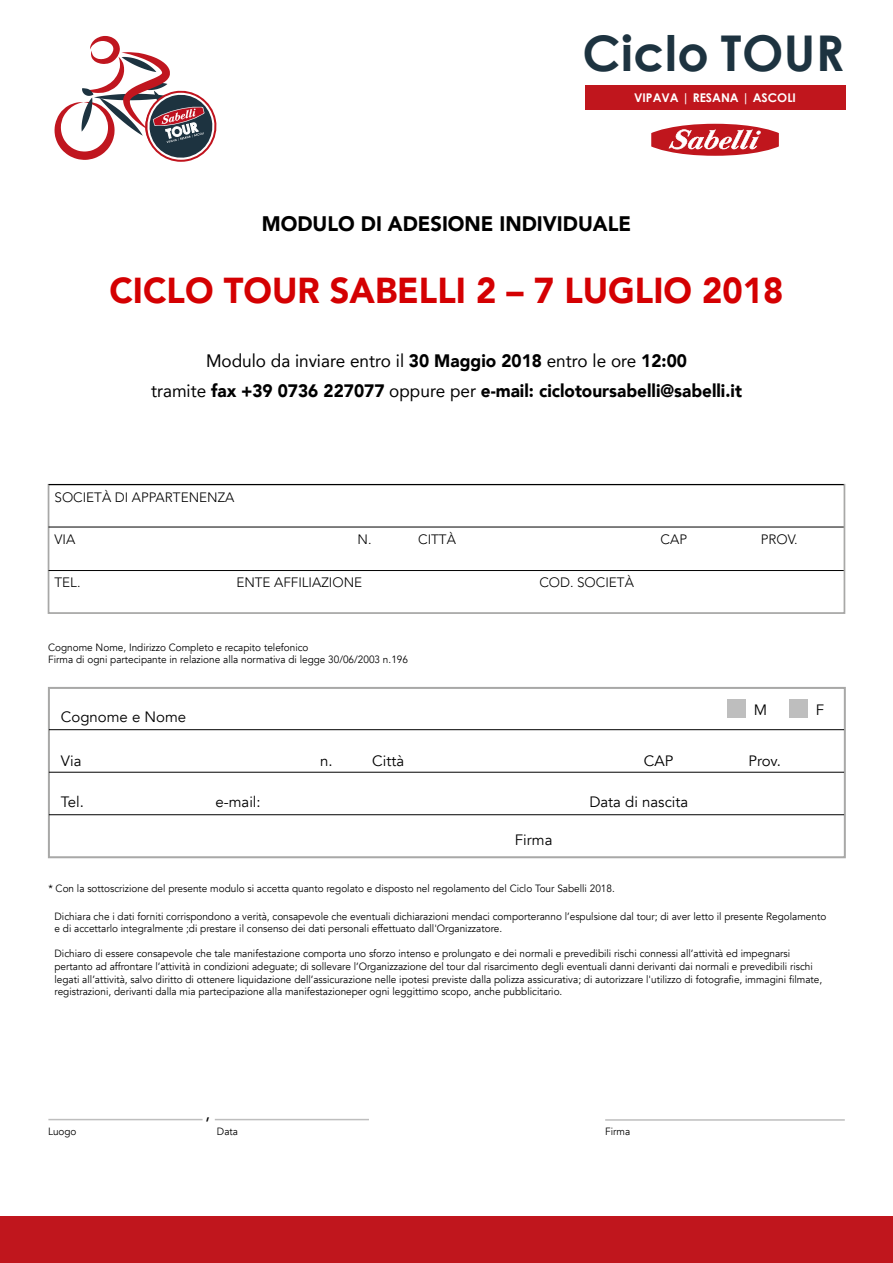
<style>
.page{position:relative;width:893px;height:1263px;background:#fff}
.page>*{position:absolute;margin:0;border:0;box-sizing:border-box;transform-origin:0 0}
.t1{font:700 49.05px "Century Gothic";letter-spacing:.01em;color:#1d3340}
.t2{font:900 36px "Avenir";color:#d40002;scale:.95 1}
.t3{font:900 21px "Avenir";color:#000;scale:.95 1}
.t4{font:900 18px/30px "Avenir";color:#000;text-align:center;scale:.95 1}
.t5{font:18px "Avenir";color:#000;scale:.95 1}
.t6{font:15px "Avenir";color:#000}
.t7{font:300 13.5px "Avenir";color:#000}
.t8{font:700 12px "Century Gothic";color:#fff}
.t9{font:10.5px/12.6px "Avenir";color:#000;scale:.95 1}
.s1{font-size:49.35px}
.s2{font-weight:400}
</style>
<div class="page">
<svg style="left:54px;top:36px;width:163px;height:126px"></svg>
<div style="left:48px;top:687px;width:798px;height:171px;border:2px solid #a8a8a7"></div>
<hr style="left:49px;top:729px;width:795px;height:1px;background:#000">
<hr style="left:49px;top:772px;width:795px;height:1px;background:#000">
<hr style="left:49px;top:814px;width:795px;height:1px;background:#000">
<div style="left:727px;top:700px;width:18px;height:18px;background:#bebebe"></div>
<div style="left:789px;top:700px;width:18px;height:18px;background:#bebebe"></div>
<svg style="left:651px;top:123px;width:128px;height:33px"></svg>
<div style="left:585px;top:85px;width:260px;height:24px;background:#c0161d"></div>
<div style="left:0;top:1216px;width:893px;height:47px;background:#c0161d"></div>
<div style="left:48px;top:484px;width:797px;height:130px;border:2px solid #a8a8a7"></div>
<hr style="left:49px;top:484px;width:795px;height:1px;background:#000">
<hr style="left:49px;top:527px;width:795px;height:1px;background:#000">
<hr style="left:49px;top:570px;width:795px;height:1px;background:#000">
<hr style="left:48px;top:1119px;width:155px;height:1px;background:#bebebe">
<hr style="left:215px;top:1119px;width:154px;height:1px;background:#bebebe">
<hr style="left:605px;top:1119px;width:240px;height:2px;background:#bebebe">
<h1 class="t1" style="left:582px;top:23px;width:263px">Ciclo <span class="s1">TOUR</span></h1>
<p class="t8" style="left:634px;top:90px;width:163px">VIPAVA | RESANA | ASCOLI</p>
<h3 class="t3" style="left:262px;top:206px;width:390px">MODULO DI ADESIONE INDIVIDUALE</h3>
<h2 class="t2" style="left:109px;top:259px;width:711px">CICLO TOUR SABELLI 2 – 7 LUGLIO 2018</h2>
<h3 class="t4" style="left:151px;top:345px;width:623px"><span class="s2">Modulo da inviare entro il</span> 30 Maggio 2018 <span class="s2">entro le ore</span> 12:00<br><span class="s2">tramite</span> fax +39 0736 227077 <span class="s2">oppure per</span> e-mail: ciclotoursabelli@sabelli.it</h3>
<p class="t7" style="left:55px;top:489px;width:181px">SOCIETÀ DI APPARTENENZA</p>
<p class="t7" style="left:55px;top:531px;width:22px">VIA</p>
<p class="t7" style="left:357px;top:531px;width:16px">N.</p>
<p class="t7" style="left:418px;top:531px;width:39px">CITTÀ</p>
<p class="t7" style="left:660px;top:531px;width:28px">CAP</p>
<p class="t7" style="left:761px;top:531px;width:38px">PROV.</p>
<p class="t7" style="left:55px;top:574px;width:28px">TEL.</p>
<p class="t7" style="left:236px;top:574px;width:127px">ENTE AFFILIAZIONE</p>
<p class="t7" style="left:539px;top:574px;width:96px">COD. SOCIETÀ</p>
<p class="t9" style="left:48px;top:641px;width:380px">Cognome Nome, Indirizzo Completo e recapito telefonico<br>Firma di ogni partecipante in relazione alla normativa di legge 30/06/2003 n.196</p>
<h3 class="t6" style="left:61px;top:708px;width:127px">Cognome e Nome</h3>
<h3 class="t6" style="left:754px;top:701px;width:15px">M</h3>
<h3 class="t6" style="left:61px;top:752px;width:22px">Via</h3>
<h3 class="t6" style="left:320px;top:752px;width:14px">n.</h3>
<h3 class="t6" style="left:372px;top:752px;width:33px">Città</h3>
<h3 class="t6" style="left:644px;top:752px;width:31px">CAP</h3>
<h3 class="t6" style="left:748px;top:752px;width:34px">Prov.</h3>
<h3 class="t6" style="left:61px;top:793px;width:25px">Tel.</h3>
<h3 class="t6" style="left:215px;top:793px;width:47px">e-mail:</h3>
<h3 class="t6" style="left:589px;top:793px;width:100px">Data di nascita</h3>
<h3 class="t6" style="left:515px;top:831px;width:39px">Firma</h3>
<p class="t9" style="left:48px;top:882px;width:598px">* Con la sottoscrizione del presente modulo si accetta quanto regolato e disposto nel regolamento del Ciclo Tour Sabelli 2018.</p>
<h3 class="t6" style="left:816px;top:701px;width:10px">F</h3>
<p class="t9" style="left:55px;top:910px;width:814px">Dichiara che i dati forniti corrispondono a verità, consapevole che eventuali dichiarazioni mendaci comporteranno l’espulsione dal tour; di aver letto il presente Regolamento e di accettarlo integralmente ;di prestare il consenso dei dati personali effettuato dall'Organizzatore.</p>
<p class="t9" style="left:55px;top:948px;width:809px">Dichiaro di essere consapevole che tale manifestazione comporta uno sforzo intenso e prolungato e dei normali e prevedibili rischi connessi all’attività ed impegnarsi pertanto ad affrontare l’attività in condizioni adeguate; di sollevare l’Organizzazione del tour dal risarcimento degli eventuali danni derivanti dai normali e prevedibili rischi legati all’attività, salvo diritto di ottenere liquidazione dell’assicurazione nelle ipotesi previste dalla polizza assicurativa; di autorizzare l'utilizzo di fotografie, immagini filmate, registrazioni, derivanti dalla mia partecipazione alla manifestazioneper ogni leggittimo scopo, anche pubblicitario.</p>
<h3 class="t5" style="left:205px;top:1098px;width:7px">,</h3>
<p class="t9" style="left:48px;top:1125px;width:32px">Luogo</p>
<p class="t9" style="left:217px;top:1125px;width:24px">Data</p>
<p class="t9" style="left:605px;top:1125px;width:28px">Firma</p>
</div>
